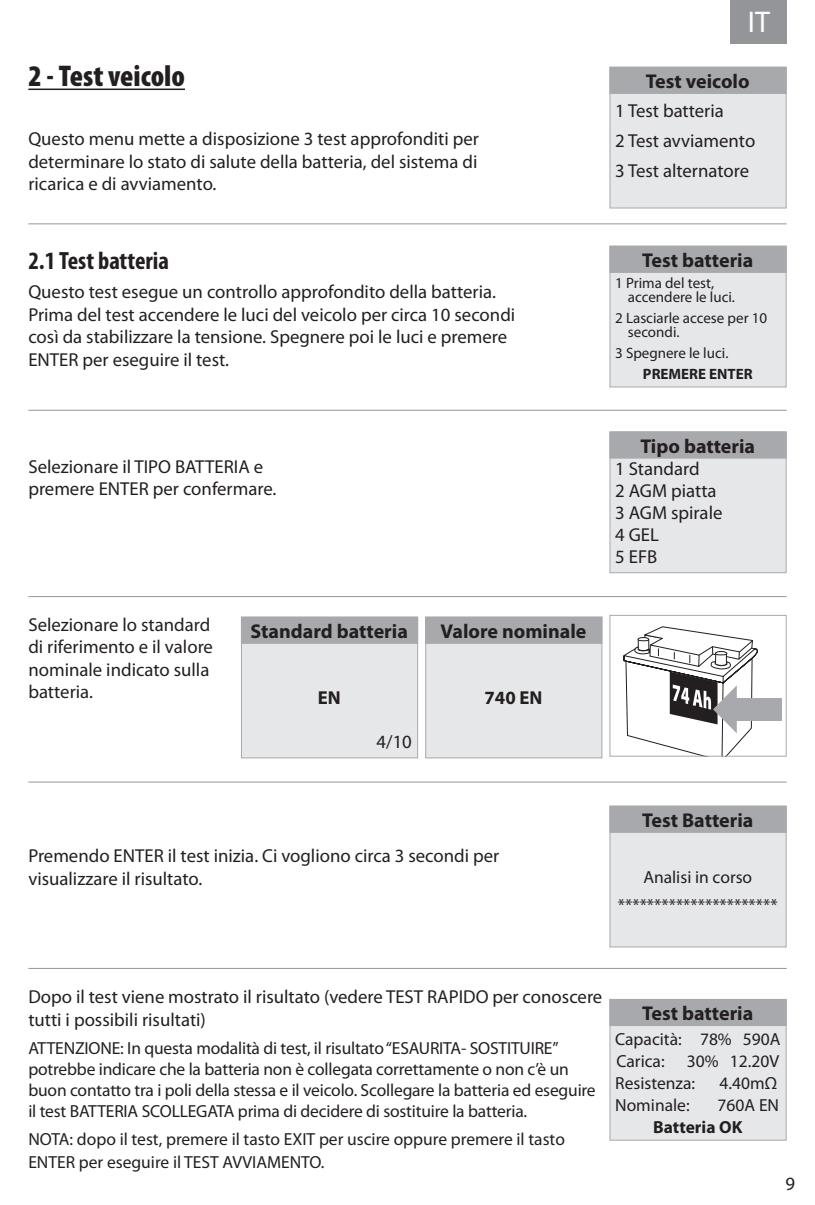
<style>
.page{position:relative;width:815px;height:1205px;background:#fff}
.page>*{position:absolute;margin:0;border:0;box-sizing:border-box;transform-origin:0 0}
.t1{font:900 condensed 30px "Myriad Pro";color:#231f20}
.t2{font:30px "Myriad Pro";color:#fff}
.t3{font:700 condensed 25px "Myriad Pro";color:#231f20}
.t4{font:700 20px "Myriad Pro";color:#231f20}
.t5{font:18.75px/22.5px "Myriad Pro";color:#231f20}
.t6{font:700 18.75px "Myriad Pro";color:#231f20}
.t7{font:17.5px/21px "Myriad Pro";letter-spacing:-.01em;color:#231f20}
.t8{font:700 17.5px "Myriad Pro";color:#231f20}
.t9{font:15px/14px "Myriad Pro";color:#231f20}
.t10{font:700 15px "Myriad Pro";color:#231f20}
</style>
<div class="page">
<div style="left:730px;top:0;width:57px;height:44px;background:#939598"></div>
<hr style="left:28px;top:89px;width:157px;height:1px;background:#231f20">
<hr style="left:28px;top:223px;width:759px;height:1px;background:#939598">
<hr style="left:28px;top:596px;width:759px;height:1px;background:#939598">
<hr style="left:28px;top:410px;width:759px;height:1px;background:#939598">
<hr style="left:28px;top:781px;width:759px;height:1px;background:#939598">
<hr style="left:28px;top:968px;width:759px;height:1px;background:#939598">
<div style="left:609px;top:67px;width:178px;height:141px;background:#e6e7e9;border:1px solid #a8a9ad"></div>
<div style="left:609px;top:67px;width:178px;height:27px;background:#a8a9ad"></div>
<div style="left:609px;top:246px;width:178px;height:141px;background:#e6e7e9;border:1px solid #a8a9ad"></div>
<div style="left:609px;top:246px;width:178px;height:27px;background:#a8a9ad"></div>
<div style="left:609px;top:431px;width:178px;height:142px;background:#e6e7e9;border:1px solid #a8a9ad"></div>
<div style="left:609px;top:431px;width:178px;height:27px;background:#a8a9ad;border:1px solid #a8a9ad"></div>
<div style="left:241px;top:617px;width:177px;height:141px;background:#e6e7e9;border:1px solid #a8a9ad"></div>
<div style="left:241px;top:617px;width:177px;height:27px;background:#a8a9ad"></div>
<div style="left:425px;top:617px;width:177px;height:141px;background:#e6e7e9;border:1px solid #a8a9ad"></div>
<div style="left:425px;top:617px;width:177px;height:27px;background:#a8a9ad"></div>
<div style="left:733px;top:698px;width:49px;height:23px;background:#a8a9ad"></div>
<svg style="left:623px;top:626px;width:135px;height:128px"></svg>
<div style="left:609px;top:615px;width:178px;height:141px;border:1px solid #a8a9ad"></div>
<div style="left:609px;top:806px;width:178px;height:141px;background:#e6e7e9;border:1px solid #a8a9ad"></div>
<div style="left:609px;top:806px;width:178px;height:27px;background:#a8a9ad"></div>
<div style="left:609px;top:999px;width:178px;height:141px;background:#e6e7e9;border:1px solid #a8a9ad"></div>
<div style="left:609px;top:999px;width:178px;height:27px;background:#a8a9ad"></div>
<h1 class="t1" style="left:28px;top:57px;width:158px">2 - Test veicolo</h1>
<p class="t5" style="left:28px;top:128px;width:452px;text-align:justify">Questo menu mette a disposizione 3 test approfonditi per determinare lo stato di salute della batteria, del sistema di ricarica e di avviamento.</p>
<h2 class="t3" style="left:28px;top:245px;width:142px">2.1 Test batteria</h2>
<p class="t5" style="left:28px;top:280px;width:488px">Questo test esegue un controllo approfondito della batteria.<br>Prima del test accendere le luci del veicolo per circa 10 secondi così da stabilizzare la tensione. Spegnere poi le luci e premere ENTER per eseguire il test.</p>
<p class="t5" style="left:28px;top:455px;width:250px">Selezionare il TIPO BATTERIA e premere ENTER per confermare.</p>
<p class="t5" style="left:28px;top:613px;width:186px">Selezionare lo standard di riferimento e il valore nominale indicato sulla batteria.</p>
<p class="t4" style="left:251px;top:618px;width:159px">Standard batteria</p>
<p class="t6" style="left:318px;top:685px;width:24px">EN</p>
<p class="t5" style="left:377px;top:730px;width:37px">4/10</p>
<p class="t4" style="left:441px;top:618px;width:147px">Valore nominale</p>
<p class="t6" style="left:485px;top:685px;width:59px">740 EN</p>
<p class="t5" style="left:28px;top:844px;width:473px">Premendo ENTER il test inizia. Ci vogliono circa 3 secondi per visualizzare il risultato.</p>
<h1 class="t2" style="left:748px;top:4px;width:24px">IT</h1>
<p class="t4" style="left:646px;top:68px;width:105px">Test veicolo</p>
<p class="t5" style="left:615px;top:96px;width:142px;line-height:29.5px">1 Test batteria<br>2 Test avviamento<br>3 Test alternatore</p>
<p class="t4" style="left:642px;top:247px;width:113px">Test batteria</p>
<p class="t9" style="left:628px;top:276px;width:109px;text-indent:-13px">1 Prima del test, accendere le luci.</p>
<p class="t9" style="left:628px;top:311px;width:141px;text-indent:-13px">2 Lasciarle accese per 10 secondi.</p>
<p class="t9" style="left:615px;top:346px;width:115px">3 Spegnere le luci.</p>
<p class="t10" style="left:643px;top:364px;width:111px">PREMERE ENTER</p>
<p class="t4" style="left:640px;top:433px;width:116px">Tipo batteria</p>
<p class="t5" style="left:615px;top:457px;width:109px">1 Standard<br>2 AGM piatta<br>3 AGM spirale<br>4 GEL<br>5 EFB</p>
<p class="t4" style="left:642px;top:807px;width:113px">Test Batteria</p>
<p class="t7" style="left:618px;top:863px;width:161px;line-height:28px;text-align:center">Analisi in corso **********************</p>
<p class="t5" style="left:28px;top:985px;width:575px">Dopo il test viene mostrato il risultato (vedere TEST RAPIDO per conoscere tutti i possibili risultati)</p>
<p class="t7" style="left:28px;top:1037px;width:569px">ATTENZIONE: In questa modalità di test, il risultato “ESAURITA- SOSTITUIRE” potrebbe indicare che la batteria non è collegata correttamente o non c’è un buon contatto tra i poli della stessa e il veicolo. Scollegare la batteria ed eseguire il test BATTERIA SCOLLEGATA prima di decidere di sostituire la batteria.</p>
<p class="t7" style="left:28px;top:1128px;width:538px;line-height:22.5px">NOTA: dopo il test, premere il tasto EXIT per uscire oppure premere il tasto<br>ENTER per eseguire il TEST AVVIAMENTO.</p>
<p class="t4" style="left:642px;top:1000px;width:113px">Test batteria</p>
<p class="t7" style="left:615px;top:1027px;width:167px;line-height:22px">Capacità: 78% 590A<br>Carica:</p>
<p class="t7" style="left:615px;top:1049px;width:166px;line-height:22px;text-indent:72px">30% 12.20V<br>Resistenza:</p>
<p class="t7" style="left:720px;top:1072px;width:59px">4.40mΩ</p>
<p class="t7" style="left:615px;top:1094px;width:76px">Nominale:</p>
<p class="t7" style="left:718px;top:1094px;width:63px">760A EN</p>
<p class="t8" style="left:653px;top:1115px;width:91px">Batteria OK</p>
<p class="t5" style="left:785px;top:1172px;width:11px">9</p>
</div>
